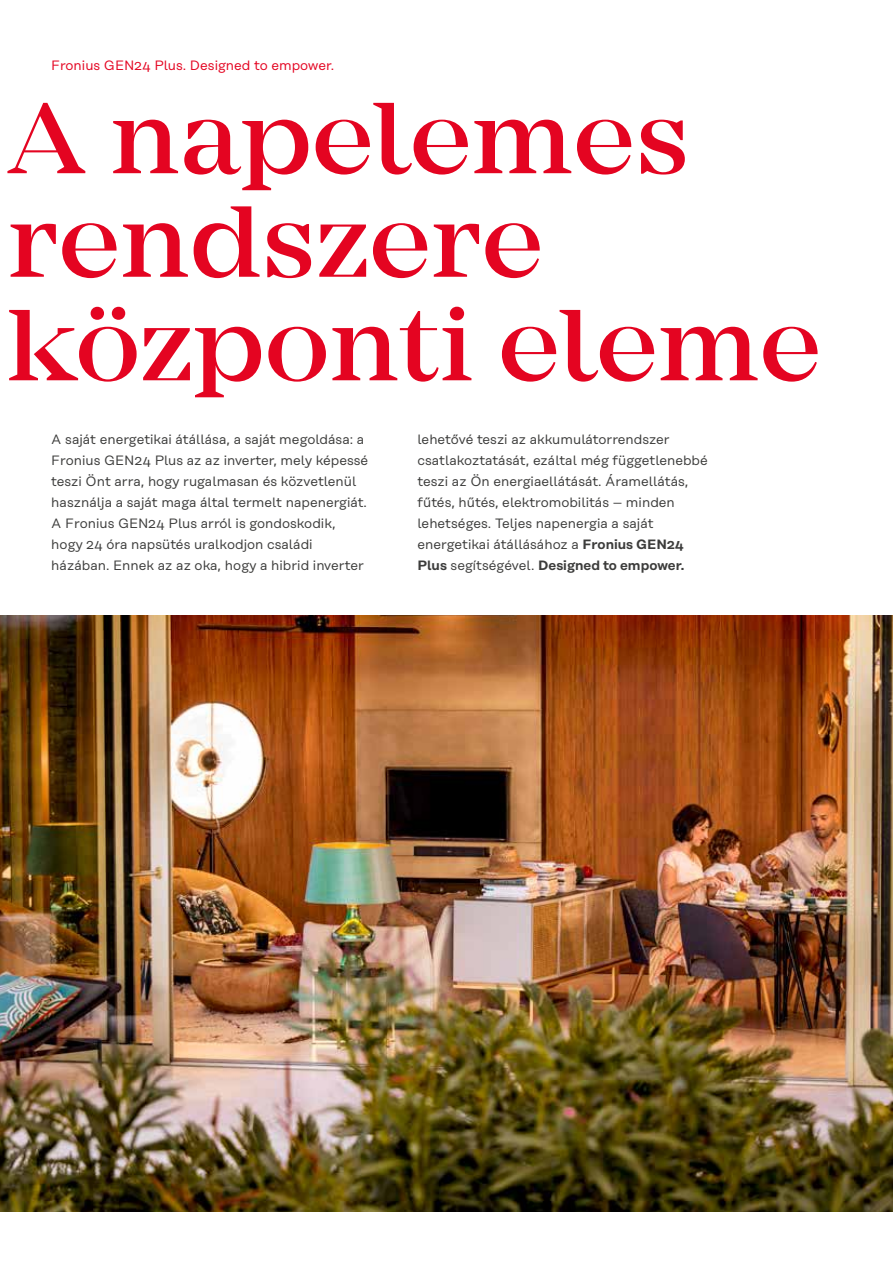
<style>
.page{position:relative;width:893px;height:1263px;background:#fff}
.page>*{position:absolute;margin:0;border:0;box-sizing:border-box;transform-origin:0 0}
.t1{font:500 105px/103.5px "Mirador";color:#e40421}
.t2{font:13.5px/21px "Rational Text";color:#3c3c3b}
.t3{font:13.5px "Rational Text";color:#e40421}
.s1{font-weight:600}
</style>
<div class="page">
<img style="left:0;top:615px;width:893px;height:597px">
<img style="left:878px;top:615px;width:15px;height:246px">
<p class="t3" style="left:51px;top:58px;width:285px">Fronius GEN24 Plus. Designed to empower.</p>
<h1 class="t1" style="left:7px;top:87px;width:815px">A napelemes rendszere központi eleme</h1>
<p class="t2" style="left:51px;top:428px;width:318px">A saját energetikai átállása, a saját megoldása: a Fronius GEN24 Plus az az inverter, mely képessé teszi Önt arra, hogy rugalmasan és közvetlenül használja a saját maga által termelt napenergiát.<br>A Fronius GEN24 Plus arról is gondoskodik, hogy 24 óra napsütés uralkodjon családi házában. Ennek az az oka, hogy a hibrid inverter</p>
<p class="t2" style="left:418px;top:428px;width:292px">lehetővé teszi az akkumulátorrendszer csatlakoztatását, ezáltal még függetlenebbé teszi az Ön energiaellátását. Áramellátás, fűtés, hűtés, elektromobilitás – minden lehetséges. Teljes napenergia a saját energetikai átállásához a <span class="s1">Fronius GEN24<br>Plus</span> segítségével. <span class="s1">Designed to empower.</span></p>
</div>
